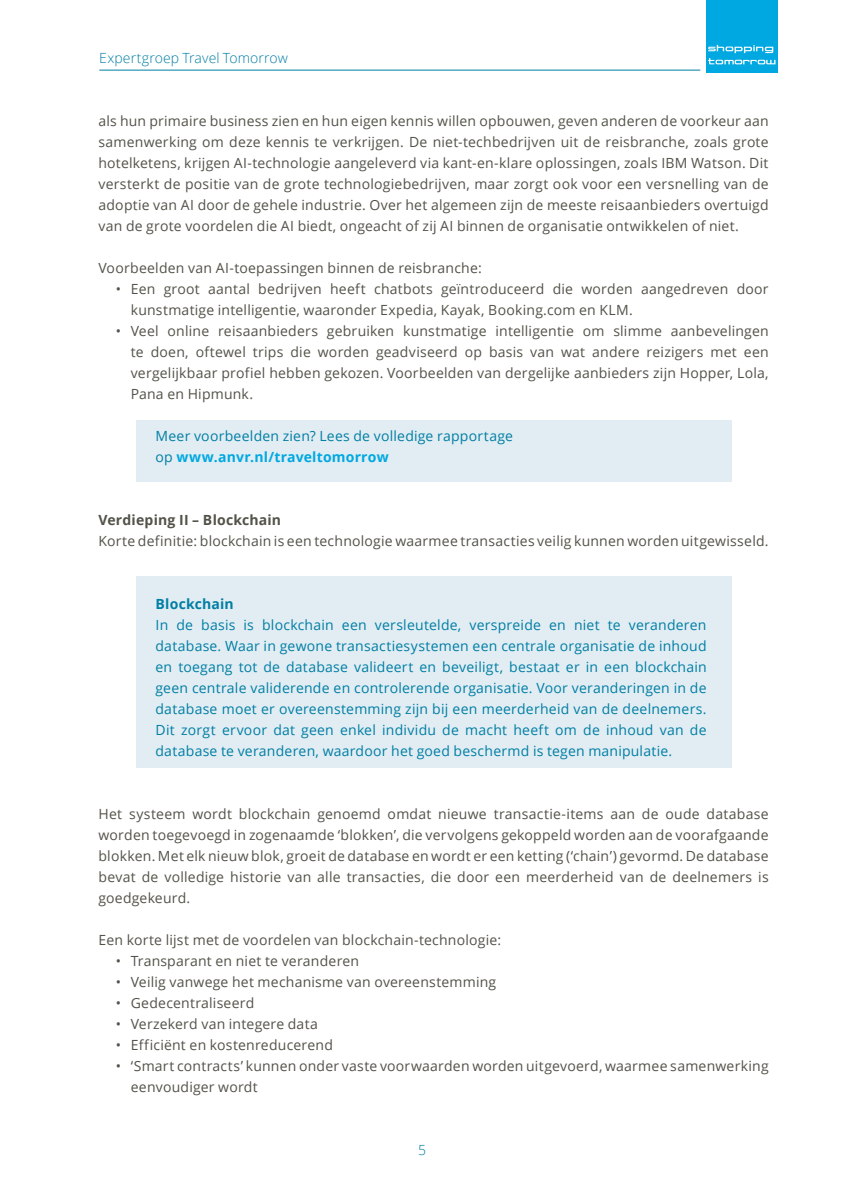
<style>
.page{position:relative;width:844px;height:1191px;background:#fff}
.page>*{position:absolute;margin:0;border:0;box-sizing:border-box;transform-origin:0 0}
.t1{font:14px/21px "Open Sans";letter-spacing:.015em;color:#535249;text-align:justify}
.t2{font:14px/21px "Open Sans";letter-spacing:.015em;color:#007ea4}
.t3{font:300 14px "Open Sans";letter-spacing:.005em;color:#007ea4}
.t4{font:700 14px "Open Sans";letter-spacing:.015em;color:#535249}
.t5{font:700 14px "Open Sans";letter-spacing:.015em;color:#007ea4}
.s1{font-weight:700;color:#00a8e1}
</style>
<div class="page">
<div style="left:705px;top:0;width:72px;height:72px;background:#00a8e1"></div>
<svg style="left:708px;top:45px;width:67px;height:19px"></svg>
<hr style="left:99px;top:70px;width:601px;height:1px;background:#007ea4">
<div style="left:136px;top:420px;width:595px;height:62px;background:#e2edf3"></div>
<div style="left:136px;top:576px;width:595px;height:192px;background:#e2edf3"></div>
<p class="t3" style="left:99px;top:48px;width:190px">Expertgroep Travel Tomorrow</p>
<p class="t1" style="left:98px;top:110px;width:671px">als hun primaire business zien en hun eigen kennis willen opbouwen, geven anderen de voorkeur aan samenwerking om deze kennis te verkrijgen. De niet-techbedrijven uit de reisbranche, zoals grote hotelketens, krijgen AI-technologie aangeleverd via kant-en-klare oplossingen, zoals IBM Watson. Dit versterkt de positie van de grote technologiebedrijven, maar zorgt ook voor een versnelling van de adoptie van AI door de gehele industrie. Over het algemeen zijn de meeste reisaanbieders overtuigd van de grote voordelen die AI biedt, ongeacht of zij AI binnen de organisatie ontwikkelen of niet.</p>
<p class="t1" style="left:98px;top:257px;width:384px">Voorbeelden van AI-toepassingen binnen de reisbranche:</p>
<p class="t1" style="left:131px;top:278px;width:639px;text-indent:-15px">• Een groot aantal bedrijven heeft chatbots geïntroduceerd die worden aangedreven door kunstmatige intelligentie, waaronder Expedia, Kayak, Booking.com en KLM.</p>
<p class="t1" style="left:131px;top:320px;width:639px;text-indent:-15px">• Veel online reisaanbieders gebruiken kunstmatige intelligentie om slimme aanbevelingen te doen, oftewel trips die worden geadviseerd op basis van wat andere reizigers met een vergelijkbaar profiel hebben gekozen. Voorbeelden van dergelijke aanbieders zijn Hopper, Lola, Pana en Hipmunk.</p>
<p class="t2" style="left:155px;top:425px;width:359px">Meer voorbeelden zien? Lees de volledige rapportage op <span class="s1">www.anvr.nl/traveltomorrow</span></p>
<p class="t4" style="left:98px;top:510px;width:184px">Verdieping II – Blockchain</p>
<p class="t1" style="left:98px;top:530px;width:671px">Korte definitie: blockchain is een technologie waarmee transacties veilig kunnen worden uitgewisseld.</p>
<p class="t5" style="left:155px;top:594px;width:80px">Blockchain</p>
<p class="t2" style="left:155px;top:614px;width:552px;text-align:justify">In de basis is blockchain een versleutelde, verspreide en niet te veranderen database. Waar in gewone transactiesystemen een centrale organisatie de inhoud en toegang tot de database valideert en beveiligt, bestaat er in een blockchain geen centrale validerende en controlerende organisatie. Voor veranderingen in de database moet er overeenstemming zijn bij een meerderheid van de deelnemers.<br>Dit zorgt ervoor dat geen enkel individu de macht heeft om de inhoud van de database te veranderen, waardoor het goed beschermd is tegen manipulatie.</p>
<p class="t1" style="left:98px;top:803px;width:671px">Het systeem wordt blockchain genoemd omdat nieuwe transactie-items aan de oude database worden toegevoegd in zogenaamde ‘blokken’, die vervolgens gekoppeld worden aan de voorafgaande blokken. Met elk nieuw blok, groeit de database en wordt er een ketting (‘chain’) gevormd. De database bevat de volledige historie van alle transacties, die door een meerderheid van de deelnemers is goedgekeurd.</p>
<p class="t1" style="left:98px;top:929px;width:404px">Een korte lijst met de voordelen van blockchain-technologie:</p>
<p class="t1" style="left:116px;top:950px;width:245px">• Transparant en niet te veranderen</p>
<p class="t1" style="left:116px;top:971px;width:382px">• Veilig vanwege het mechanisme van overeenstemming</p>
<p class="t1" style="left:116px;top:992px;width:140px">• Gedecentraliseerd</p>
<p class="t1" style="left:116px;top:1013px;width:203px">• Verzekerd van integere data</p>
<p class="t1" style="left:116px;top:1034px;width:218px">• Efficiënt en kostenreducerend</p>
<p class="t1" style="left:131px;top:1055px;width:639px;text-indent:-15px">• ‘Smart contracts’ kunnen onder vaste voorwaarden worden uitgevoerd, waarmee samenwerking eenvoudiger wordt</p>
<p class="t3" style="left:418px;top:1140px;width:9px">5</p>
</div>
